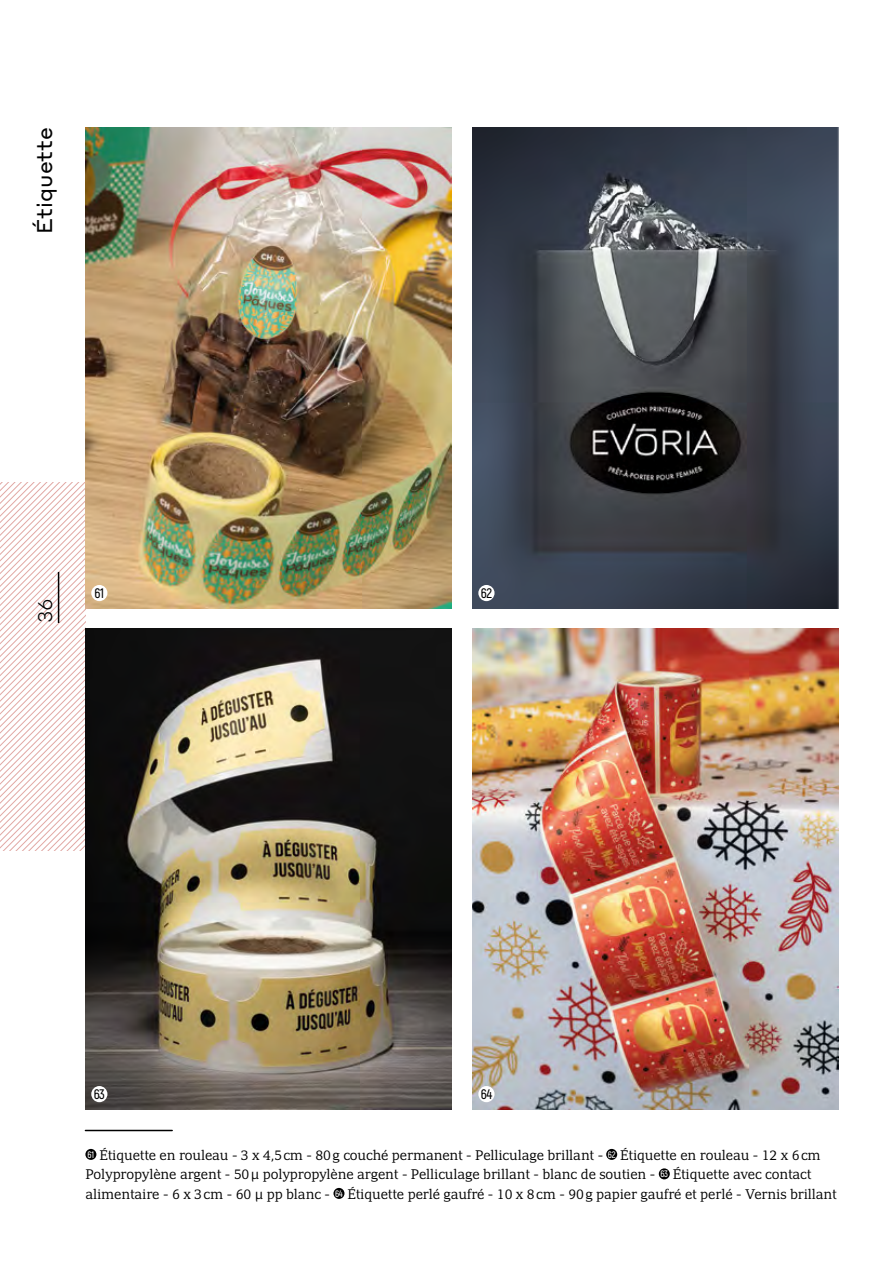
<style>
.page{position:relative;width:893px;height:1263px;background:#fff}
.page>*{position:absolute;margin:0;border:0;box-sizing:border-box;transform-origin:0 0}
.t1{font:21px "Styrene A";color:#000}
.t2{font:300 19.5px "Styrene A";color:#000}
.t3{font:600 13.8px "Akrobat";letter-spacing:-.03em;color:#000}
.t4{font:300 13.5px/19.5px "PF Adamant Pro";letter-spacing:-.01em;color:#000}
</style>
<div class="page">
<svg style="left:0;top:483px;width:85px;height:367px"></svg>
<hr style="left:58px;top:572px;width:1px;height:51px;background:#000">
<img style="left:472px;top:628px;width:366px;height:481px">
<img style="left:85px;top:628px;width:366px;height:481px">
<img style="left:472px;top:128px;width:366px;height:480px">
<img style="left:85px;top:128px;width:366px;height:480px">
<div style="left:85px;top:1149px;width:11px;height:11px;background:#000;border-radius:50%"></div>
<div style="left:606px;top:1149px;width:11px;height:11px;background:#000;border-radius:50%"></div>
<div style="left:659px;top:1168px;width:11px;height:11px;background:#000;border-radius:50%"></div>
<div style="left:333px;top:1188px;width:11px;height:11px;background:#000;border-radius:50%"></div>
<hr style="left:85px;top:1130px;width:87px;height:1px;background:#000">
<div style="left:91px;top:585px;width:16px;height:16px;background:#fff;border-radius:50%"></div>
<div style="left:478px;top:585px;width:17px;height:16px;background:#fff;border-radius:50%"></div>
<div style="left:91px;top:1086px;width:16px;height:16px;background:#fff;border-radius:50%"></div>
<div style="left:478px;top:1086px;width:17px;height:16px;background:#fff;border-radius:50%"></div>
<h1 class="t1" style="left:27px;top:234px;width:108px;rotate:-90deg">Étiquette</h1>
<h2 class="t2" style="left:29px;top:623px;width:27px;rotate:-90deg">36</h2>
<p class="t3" style="left:95px;top:585px;width:11px">61</p>
<p class="t3" style="left:481px;top:585px;width:13px">62</p>
<p class="t3" style="left:94px;top:1086px;width:13px">63</p>
<p class="t3" style="left:481px;top:1086px;width:13px">64</p>
<p class="t4" style="left:85px;top:1145px;width:753px"><sup>61</sup> Étiquette en rouleau - 3 x 4,5cm - 80g couché permanent - Pelliculage brillant - <sup>62</sup> Étiquette en rouleau - 12 x 6cm<br>Polypropylène argent - 50 μ polypropylène argent - Pelliculage brillant - blanc de soutien - <sup>63</sup> Étiquette avec contact alimentaire - 6 x 3cm - 60 μ pp blanc - <sup>64</sup> Étiquette perlé gaufré - 10 x 8cm - 90g papier gaufré et perlé - Vernis brillant</p>
</div>
